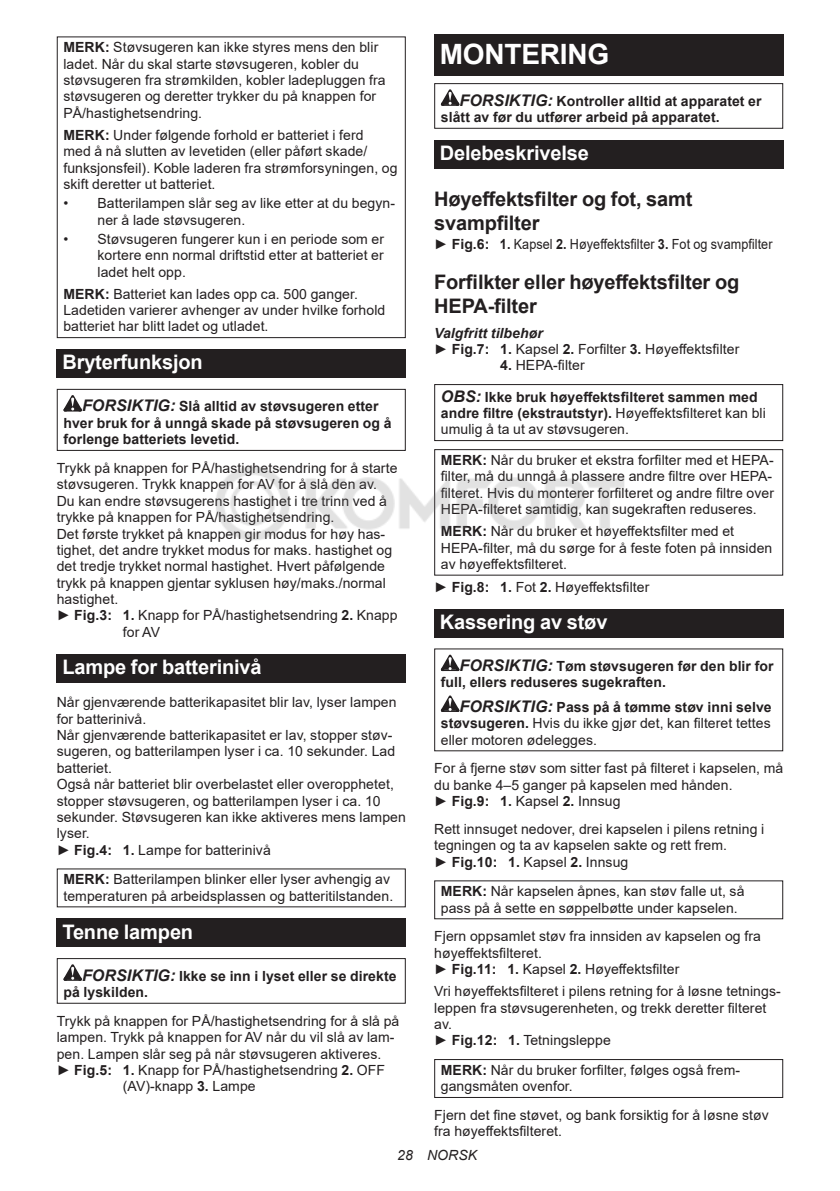
<style>
.page{position:relative;width:840px;height:1191px;background:#fff}
.page>*{position:absolute;margin:0;border:0;box-sizing:border-box;transform-origin:0 0}
.t1{font:700 28px "Arial";letter-spacing:-.01em;color:#fff}
.t2{font:700 20px/23.4px "Arial";letter-spacing:-.01em;color:#231f20}
.t3{font:700 20px "Arial";letter-spacing:-.01em;color:#fff}
.t4{font:14px/16.4px "Arial";letter-spacing:.005em;color:#231f20}
.t5{font:700 14px/16.4px "Arial";letter-spacing:.005em;color:#231f20}
.t6{font:italic 14px "Arial";letter-spacing:.005em;color:#231f20}
.s1{font-weight:700}
.s2{font-style:italic;font-size:16px}
.s3{font-weight:700;font-style:italic}
.s4{font-weight:400}
.s5{font-weight:700;font-style:italic;font-size:16px}
</style>
<div class="page">
<div style="left:57px;top:36px;width:348px;height:302px;border:1px solid #231f20"></div>
<div style="left:57px;top:349px;width:348px;height:29px;background:#231f20"></div>
<svg style="left:63px;top:395px;width:19px;height:16px"></svg>
<div style="left:57px;top:389px;width:348px;height:62px;border:1px solid #231f20"></div>
<div style="left:57px;top:654px;width:348px;height:28px;background:#231f20"></div>
<div style="left:57px;top:918px;width:348px;height:29px;background:#231f20"></div>
<svg style="left:63px;top:964px;width:19px;height:16px"></svg>
<div style="left:57px;top:958px;width:348px;height:45px;border:1px solid #231f20"></div>
<div style="left:434px;top:34px;width:348px;height:41px;background:#231f20"></div>
<svg style="left:440px;top:89px;width:19px;height:17px"></svg>
<div style="left:434px;top:83px;width:348px;height:46px;border:1px solid #231f20"></div>
<div style="left:434px;top:140px;width:348px;height:29px;background:#231f20"></div>
<div style="left:434px;top:384px;width:348px;height:57px;border:1px solid #231f20"></div>
<div style="left:434px;top:449px;width:348px;height:126px;border:1px solid #231f20"></div>
<div style="left:434px;top:609px;width:348px;height:28px;background:#231f20"></div>
<svg style="left:440px;top:654px;width:19px;height:17px"></svg>
<svg style="left:440px;top:695px;width:19px;height:17px"></svg>
<div style="left:434px;top:1059px;width:348px;height:39px;border:1px solid #231f20"></div>
<img style="left:216px;top:457px;width:409px;height:92px">
<p class="t4" style="left:63px;top:40px;width:323px"><span class="s1">MERK:</span> Støvsugeren kan ikke styres mens den blir ladet. Når du skal starte støvsugeren, kobler du støvsugeren fra strømkilden, kobler ladepluggen fra støvsugeren og deretter trykker du på knappen for PÅ/hastighetsendring.</p>
<p class="t4" style="left:63px;top:128px;width:335px"><span class="s1">MERK:</span> Under følgende forhold er batteriet i ferd<br>med å nå slutten av levetiden (eller påført skade/ funksjonsfeil). Koble laderen fra strømforsyningen, og skift deretter ut batteriet.</p>
<p class="t4" style="left:97px;top:196px;width:299px;text-indent:-34px">• Batterilampen slår seg av like etter at du begyn&shy;ner å lade støvsugeren.</p>
<p class="t4" style="left:97px;top:232px;width:288px;text-align:justify;text-indent:-34px">• Støvsugeren fungerer kun i en periode som er kortere enn normal driftstid etter at batteriet er ladet helt opp.</p>
<p class="t4" style="left:63px;top:287px;width:323px"><span class="s1">MERK:</span> Batteriet kan lades opp ca. 500 ganger.<br>Ladetiden varierer avhenger av under hvilke forhold batteriet har blitt ladet og utladet.</p>
<h2 class="t3" style="left:62px;top:348px;width:142px">Bryterfunksjon</h2>
<p class="t5" style="left:63px;top:399px;width:329px;text-indent:19px"><span class="s2">FORSIKTIG:</span> Slå alltid av støvsugeren etter hver bruk for å unngå skade på støvsugeren og å forlenge batteriets levetid.</p>
<p class="t4" style="left:57px;top:461px;width:342px">Trykk på knappen for PÅ/hastighetsendring for å starte</p>
<p class="t4" style="left:57px;top:477px;width:321px">støvsugeren. Trykk knappen for AV for å slå den av.</p>
<p class="t4" style="left:57px;top:494px;width:331px">Du kan endre støvsugerens hastighet i tre trinn ved å</p>
<p class="t4" style="left:57px;top:510px;width:279px">trykke på knappen for PÅ/hastighetsendring.</p>
<p class="t4" style="left:57px;top:526px;width:330px">Det første trykket på knappen gir modus for høy has-</p>
<p class="t4" style="left:57px;top:543px;width:337px">tighet, det andre trykket modus for maks. hastighet og</p>
<p class="t4" style="left:57px;top:559px;width:329px">det tredje trykket normal hastighet. Hvert påfølgende</p>
<p class="t4" style="left:57px;top:576px;width:330px">trykk på knappen gjentar syklusen høy/maks./normal</p>
<p class="t4" style="left:57px;top:592px;width:63px">hastighet.</p>
<p class="t4" style="left:57px;top:607px;width:342px">► <span class="s1">Fig.3: 1.</span> Knapp for PÅ/hastighetsendring <span class="s1">2.</span> Knapp</p>
<p class="t4" style="left:123px;top:625px;width:39px">for AV</p>
<h2 class="t3" style="left:62px;top:659px;width:200px">Lampe for batterinivå</h2>
<p class="t4" style="left:57px;top:695px;width:350px">Når gjenværende batterikapasitet blir lav, lyser lampen for batterinivå.<br>Når gjenværende batterikapasitet er lav, stopper støv&shy;sugeren, og batterilampen lyser i ca. 10 sekunder. Lad batteriet.<br>Også når batteriet blir overbelastet eller overopphetet, stopper støvsugeren, og batterilampen lyser i ca. 10 sekunder. Støvsugeren kan ikke aktiveres mens lampen lyser.<br>► <span class="s1">Fig.4: 1.</span> Lampe for batterinivå</p>
<p class="t4" style="left:63px;top:872px;width:331px"><span class="s1">MERK:</span> Batterilampen blinker eller lyser avhengig av temperaturen på arbeidsplassen og batteritilstanden.</p>
<h2 class="t3" style="left:62px;top:923px;width:132px">Tenne lampen</h2>
<p class="t5" style="left:63px;top:968px;width:334px;text-indent:19px"><span class="s2">FORSIKTIG:</span> Ikke se inn i lyset eller se direkte på lyskilden.</p>
<p class="t4" style="left:57px;top:1014px;width:344px">Trykk på knappen for PÅ/hastighetsendring for å slå på</p>
<p class="t4" style="left:57px;top:1030px;width:339px">lampen. Trykk på knappen for AV når du vil slå av lam-</p>
<p class="t4" style="left:57px;top:1046px;width:326px">pen. Lampen slår seg på når støvsugeren aktiveres.</p>
<p class="t4" style="left:57px;top:1061px;width:329px">► <span class="s1">Fig.5: 1.</span> Knapp for PÅ/hastighetsendring <span class="s1">2.</span> OFF</p>
<p class="t4" style="left:123px;top:1079px;width:134px">(AV)-knapp <span class="s1">3.</span> Lampe</p>
<h1 class="t1" style="left:439px;top:43px;width:171px">MONTERING</h1>
<p class="t5" style="left:440px;top:94px;width:322px;text-indent:19px"><span class="s2">FORSIKTIG:</span> Kontroller alltid at apparatet er slått av før du utfører arbeid på apparatet.</p>
<h2 class="t3" style="left:439px;top:145px;width:150px">Delebeskrivelse</h2>
<h2 class="t2" style="left:434px;top:188px;width:260px">Høyeffektsfilter og fot, samt svampfilter</h2>
<p class="t4" style="left:434px;top:236px;width:340px">► <span class="s1">Fig.6: 1.</span> Kapsel <span class="s1">2.</span> Høyeffektsfilter <span class="s1">3.</span> Fot og svampfilter</p>
<h2 class="t2" style="left:434px;top:271px;width:306px">Forfilkter eller høyeffektsfilter og<br>HEPA-filter</h2>
<p class="t4" style="left:434px;top:324px;width:306px"><span class="s3">Valgfritt tilbehør<br></span>► <span class="s1">Fig.7: 1.</span> Kapsel <span class="s1">2.</span> Forfilter <span class="s1">3.</span> Høyeffektsfilter</p>
<p class="t4" style="left:500px;top:357px;width:86px"><span class="s1">4.</span> HEPA-filter</p>
<p class="t5" style="left:440px;top:389px;width:326px"><span class="s2">OBS:</span> Ikke bruk høyeffektsfilteret sammen med andre filtre (ekstrautstyr). <span class="s4">Høyeffektsfilteret kan bli umulig å ta ut av støvsugeren.</span></p>
<p class="t4" style="left:440px;top:452px;width:334px"><span class="s1">MERK:</span> Når du bruker et ekstra forfilter med et HEPA&shy;filter, må du unngå å plassere andre filtre over HEPA&shy;filteret. Hvis du monterer forfilteret og andre filtre over HEPA-filteret samtidig, kan sugekraften reduseres.</p>
<p class="t4" style="left:440px;top:523px;width:333px"><span class="s1">MERK:</span> Når du bruker et høyeffektsfilter med et<br>HEPA-filter, må du sørge for å feste foten på innsiden av høyeffektsfilteret.</p>
<p class="t4" style="left:434px;top:579px;width:217px">► <span class="s1">Fig.8: 1.</span> Fot <span class="s1">2.</span> Høyeffektsfilter</p>
<h2 class="t3" style="left:439px;top:614px;width:169px">Kassering av støv</h2>
<p class="t5" style="left:440px;top:659px;width:334px;text-indent:19px"><span class="s2">FORSIKTIG:</span> Tøm støvsugeren før den blir for full, ellers reduseres sugekraften.</p>
<p class="t4" style="left:440px;top:698px;width:332px;text-align:justify;text-indent:19px"><span class="s5">FORSIKTIG:</span> <span class="s1">Pass på å tømme støv inni selve støvsugeren.</span> Hvis du ikke gjør det, kan filteret tettes eller motoren ødelegges.</p>
<p class="t4" style="left:434px;top:760px;width:350px">For å fjerne støv som sitter fast på filteret i kapselen, må du banke 4–5 ganger på kapselen med hånden.<br>► <span class="s1">Fig.9: 1.</span> Kapsel <span class="s1">2.</span> Innsug</p>
<p class="t4" style="left:434px;top:822px;width:331px">Rett innsuget nedover, drei kapselen i pilens retning i tegningen og ta av kapselen sakte og rett frem.<br>► <span class="s1">Fig.10: 1.</span> Kapsel <span class="s1">2.</span> Innsug</p>
<p class="t4" style="left:440px;top:884px;width:305px"><span class="s1">MERK:</span> Når kapselen åpnes, kan støv falle ut, så pass på å sette en søppelbøtte under kapselen.</p>
<p class="t4" style="left:434px;top:929px;width:328px">Fjern oppsamlet støv fra innsiden av kapselen og fra høyeffektsfilteret.<br>► <span class="s1">Fig.11: 1.</span> Kapsel <span class="s1">2.</span> Høyeffektsfilter</p>
<p class="t4" style="left:434px;top:983px;width:348px">Vri høyeffektsfilteret i pilens retning for å løsne tetnings&shy;leppen fra støvsugerenheten, og trekk deretter filteret av.<br>► <span class="s1">Fig.12: 1.</span> Tetningsleppe</p>
<p class="t4" style="left:440px;top:1061px;width:300px"><span class="s1">MERK:</span> Når du bruker forfilter, følges også frem&shy;gangsmåten ovenfor.</p>
<p class="t4" style="left:434px;top:1106px;width:336px">Fjern det fine støvet, og bank forsiktig for å løsne støv fra høyeffektsfilteret.</p>
<p class="t6" style="left:397px;top:1147px;width:81px">28 NORSK</p>
</div>
